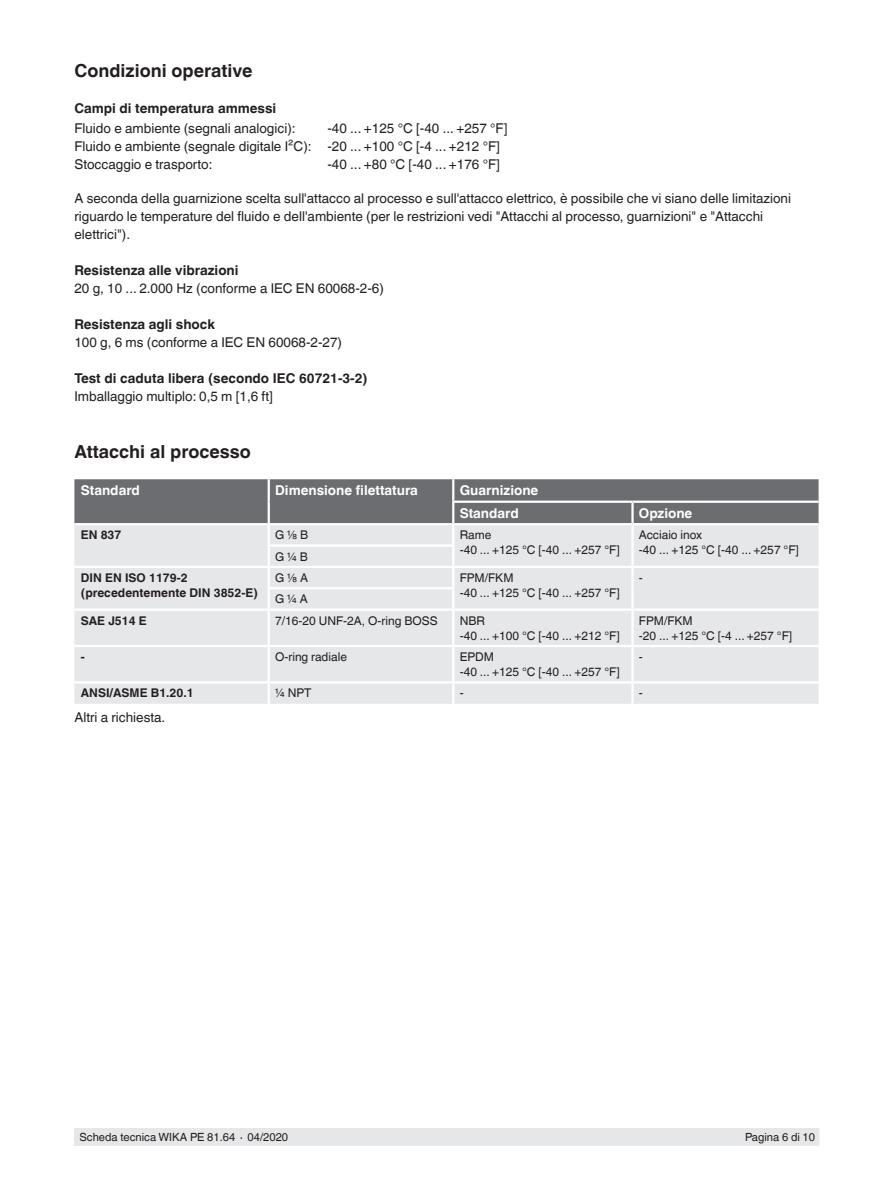
<style>
.page{position:relative;width:893px;height:1188px;background:#fff}
.page>*{position:absolute;margin:0;border:0;box-sizing:border-box;transform-origin:0 0}
.t1{font:700 18px "Helvetica World";color:#231f20}
.t2{font:13.5px/18.1px "Helvetica World";color:#231f20}
.t3{font:700 13.5px "Helvetica World";color:#231f20}
.t4{font:700 13.5px/22.5px "Helvetica World";color:#fff}
.t5{font:12px/15px "Helvetica World";color:#231f20}
.t6{font:700 12px/15px "Helvetica World";color:#231f20}
.t7{font:11.25px "Helvetica World";color:#231f20}
</style>
<div class="page">
<div style="left:75px;top:1128px;width:744px;height:17px;background:#e6e7e9"></div>
<div style="left:74px;top:587px;width:745px;height:117px;background:#e6e7e9"></div>
<svg style="left:74px;top:479px;width:745px;height:108px;background:#b7b8ba"></svg>
<hr style="left:632px;top:566px;width:187px;height:2px;background:#fff">
<hr style="left:631px;top:568px;width:3px;height:20px;background:#fff">
<hr style="left:268px;top:587px;width:186px;height:2px;background:#fff">
<hr style="left:268px;top:589px;width:2px;height:20px;background:#fff">
<hr style="left:452px;top:589px;width:2px;height:20px;background:#fff">
<hr style="left:631px;top:588px;width:3px;height:21px;background:#fff">
<hr style="left:74px;top:609px;width:195px;height:2px;background:#fff">
<hr style="left:269px;top:609px;width:184px;height:2px;background:#fff">
<hr style="left:268px;top:611px;width:2px;height:34px;background:#fff">
<hr style="left:453px;top:609px;width:179px;height:2px;background:#fff">
<hr style="left:452px;top:611px;width:2px;height:34px;background:#fff">
<hr style="left:632px;top:609px;width:187px;height:2px;background:#fff">
<hr style="left:631px;top:611px;width:3px;height:34px;background:#fff">
<hr style="left:74px;top:645px;width:195px;height:2px;background:#fff">
<hr style="left:269px;top:645px;width:184px;height:2px;background:#fff">
<hr style="left:268px;top:647px;width:2px;height:34px;background:#fff">
<hr style="left:453px;top:645px;width:179px;height:2px;background:#fff">
<hr style="left:452px;top:647px;width:2px;height:34px;background:#fff">
<hr style="left:632px;top:645px;width:187px;height:2px;background:#fff">
<hr style="left:631px;top:647px;width:3px;height:34px;background:#fff">
<hr style="left:74px;top:681px;width:195px;height:3px;background:#fff">
<hr style="left:269px;top:681px;width:184px;height:3px;background:#fff">
<hr style="left:268px;top:684px;width:2px;height:20px;background:#fff">
<hr style="left:453px;top:681px;width:179px;height:3px;background:#fff">
<hr style="left:452px;top:684px;width:2px;height:20px;background:#fff">
<hr style="left:632px;top:681px;width:187px;height:3px;background:#fff">
<hr style="left:631px;top:684px;width:3px;height:20px;background:#fff">
<h1 class="t1" style="left:74px;top:60px;width:179px">Condizioni operative</h1>
<p class="t3" style="left:74px;top:100px;width:203px">Campi di temperatura ammessi</p>
<p class="t2" style="left:74px;top:119px;width:223px">Fluido e ambiente (segnali analogici):</p>
<p class="t2" style="left:74px;top:119px;width:434px;text-indent:253px">-40 ... +125 °C [-40 ... +257 °F]<br>Fluido e ambiente (segnale digitale I²C): -20 ... +100 °C [-4 ... +212 °F]<br>Stoccaggio e trasporto:</p>
<p class="t2" style="left:327px;top:155px;width:174px">-40 ... +80 °C [-40 ... +176 °F]</p>
<p class="t2" style="left:74px;top:190px;width:718px">A seconda della guarnizione scelta sull'attacco al processo e sull'attacco elettrico, è possibile che vi siano delle limitazioni riguardo le temperature del fluido e dell'ambiente (per le restrizioni vedi "Attacchi al processo, guarnizioni" e "Attacchi elettrici").</p>
<p class="t3" style="left:74px;top:263px;width:166px">Resistenza alle vibrazioni</p>
<p class="t2" style="left:74px;top:280px;width:311px">20 g, 10 ... 2.000 Hz (conforme a IEC EN 60068-2-6)</p>
<p class="t3" style="left:74px;top:317px;width:142px">Resistenza agli shock</p>
<p class="t2" style="left:74px;top:334px;width:269px">100 g, 6 ms (conforme a IEC EN 60068-2-27)</p>
<p class="t3" style="left:74px;top:371px;width:295px">Test di caduta libera (secondo IEC 60721-3-2)</p>
<p class="t2" style="left:74px;top:388px;width:200px">Imballaggio multiplo: 0,5 m [1,6 ft]</p>
<h1 class="t1" style="left:74px;top:442px;width:178px">Attacchi al processo</h1>
<p class="t4" style="left:81px;top:479px;width:61px">Standard</p>
<p class="t4" style="left:275px;top:479px;width:144px">Dimensione filettatura</p>
<p class="t4" style="left:460px;top:479px;width:80px">Guarnizione<br>Standard</p>
<p class="t4" style="left:639px;top:502px;width:55px">Opzione</p>
<p class="t6" style="left:81px;top:528px;width:42px">EN 837</p>
<p class="t5" style="left:275px;top:528px;width:35px">G ⅛ B</p>
<p class="t5" style="left:460px;top:528px;width:161px">Rame<br>-40 ... +125 °C [-40 ... +257 °F]</p>
<p class="t5" style="left:639px;top:528px;width:161px">Acciaio inox<br>-40 ... +125 °C [-40 ... +257 °F]</p>
<p class="t5" style="left:275px;top:549px;width:34px">G ¼ B</p>
<p class="t6" style="left:81px;top:570px;width:179px">DIN EN ISO 1179-2 (precedentemente DIN 3852-E)</p>
<p class="t5" style="left:275px;top:570px;width:35px">G ⅛ A</p>
<p class="t5" style="left:460px;top:570px;width:161px">FPM/FKM<br>-40 ... +125 °C [-40 ... +257 °F]</p>
<p class="t5" style="left:639px;top:570px;width:5px">-</p>
<p class="t5" style="left:275px;top:592px;width:34px">G ¼ A</p>
<p class="t6" style="left:81px;top:613px;width:68px">SAE J514 E</p>
<p class="t5" style="left:275px;top:613px;width:164px">7/16-20 UNF-2A, O-ring BOSS</p>
<p class="t5" style="left:460px;top:613px;width:161px">NBR<br>-40 ... +100 °C [-40 ... +212 °F]</p>
<p class="t5" style="left:639px;top:613px;width:155px">FPM/FKM<br>-20 ... +125 °C [-4 ... +257 °F]</p>
<p class="t6" style="left:81px;top:649px;width:5px">-</p>
<p class="t5" style="left:275px;top:649px;width:73px">O-ring radiale</p>
<p class="t5" style="left:460px;top:649px;width:161px">EPDM<br>-40 ... +125 °C [-40 ... +257 °F]</p>
<p class="t5" style="left:639px;top:649px;width:5px">-</p>
<p class="t6" style="left:81px;top:686px;width:114px">ANSI/ASME B1.20.1</p>
<p class="t5" style="left:275px;top:686px;width:38px">¼ NPT</p>
<p class="t5" style="left:460px;top:686px;width:5px">-</p>
<p class="t5" style="left:639px;top:686px;width:5px">-</p>
<p class="t2" style="left:74px;top:708px;width:92px">Altri a richiesta.</p>
<p class="t7" style="left:80px;top:1131px;width:210px">Scheda tecnica WIKA PE 81.64 ∙ 04/2020</p>
<p class="t7" style="left:745px;top:1131px;width:72px">Pagina 6 di 10</p>
</div>
